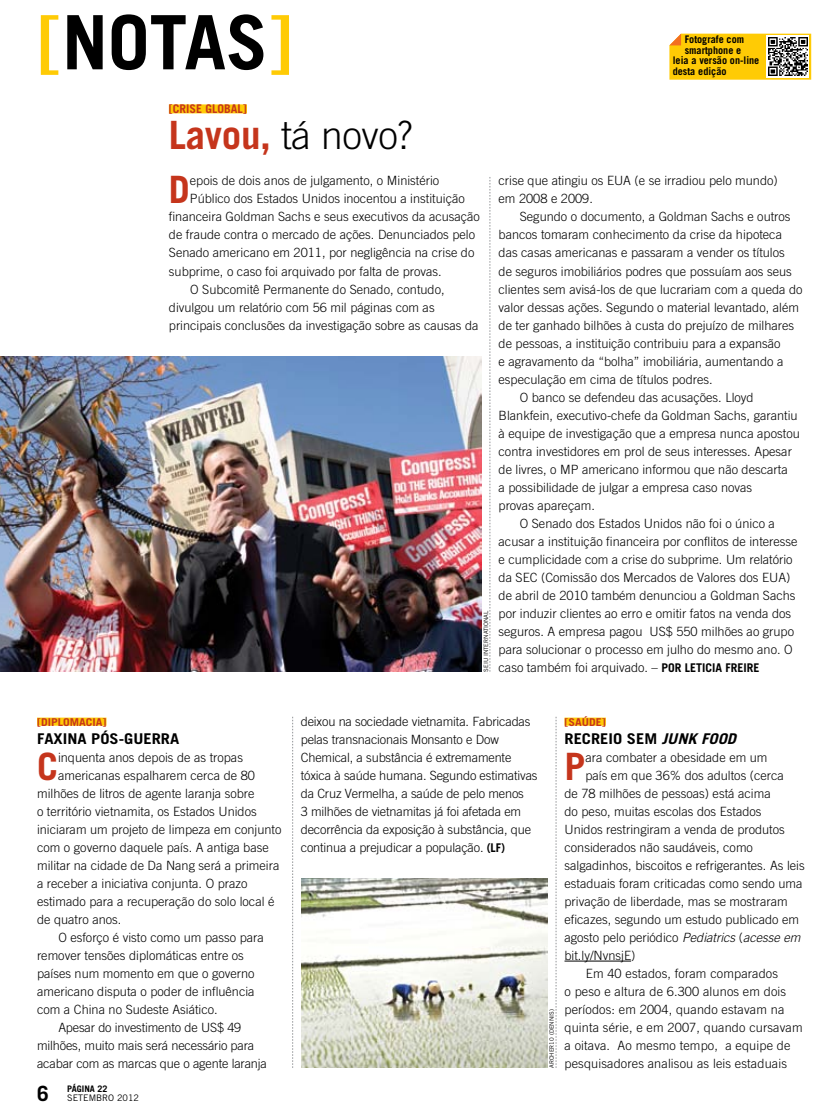
<style>
.page{position:relative;width:831px;height:1119px;background:#fff}
.page>*{position:absolute;margin:0;border:0;box-sizing:border-box;transform-origin:0 0}
.t1{font:700 75px "Trade Gothic LT Std";color:#000}
.t2{font:300 39px "Trade Gothic LT Std";letter-spacing:-.01em;color:#000}
.t3{font:700 37.65px "Trade Gothic LT Std";color:#c5351c}
.t4{font:700 21px "Trade Gothic LT Std";color:#000}
.t5{font:700 14.85px "Trade Gothic LT Std";color:#000;scale:1.11 1}
.t6{font:300 12.75px/18px "Trade Gothic LT Std";color:#000}
.t7{font:700 12px "Trade Gothic LT Std";color:#c5351c}
.t8{font:700 10.8px "Trade Gothic LT Std";color:#c5351c;scale:1.11 1}
.t9{font:700 10.5px "Trade Gothic LT Std";color:#000}
.t10{font:9px "Trade Gothic LT Std";color:#000}
.t11{font:700 9px "Trade Gothic LT Std";color:#000}
.t12{font:6px "Trade Gothic LT Std";color:#000}
.s1{color:#ffcb05}
.s2{font-weight:700;color:#c5351c}
.s3{font-weight:700;font-size:12px}
.s4{font-style:italic}
</style>
<div class="page">
<img style="left:0;top:356px;width:481px;height:315px">
<img style="left:301px;top:878px;width:246px;height:189px">
<div style="left:169px;top:104px;width:78px;height:9px;background:#ffcb05"></div>
<svg style="left:292px;top:716px;width:1px;height:351px"></svg>
<svg style="left:555px;top:717px;width:1px;height:350px"></svg>
<svg style="left:489px;top:177px;width:1px;height:494px"></svg>
<div style="left:37px;top:717px;width:69px;height:8px;background:#ffcb05"></div>
<div style="left:564px;top:717px;width:42px;height:8px;background:#ffcb05"></div>
<hr style="left:564px;top:960px;width:67px;height:1px;background:#000">
<div style="left:669px;top:34px;width:142px;height:46px;background:#ffcb05"></div>
<div style="left:766px;top:35px;width:43px;height:43px;background:#fff"></div>
<img style="left:768px;top:37px;width:39px;height:39px">
<h1 class="t1" style="left:37px;top:-4px;width:257px"><span class="s1">[</span>NOTAS<span class="s1">]</span></h1>
<p class="t7" style="left:169px;top:102px;width:80px">[CRISE GLOBAL]</p>
<p class="t2" style="left:169px;top:112px;width:245px"><span class="s2">LAVOU,</span> tá novo?</p>
<p class="t3" style="left:169px;top:167px;width:22px">D</p>
<p class="t6" style="left:190px;top:172px;width:251px">epois de dois anos de julgamento, o Ministério</p>
<p class="t6" style="left:190px;top:190px;width:276px">Público dos Estados Unidos inocentou a instituição</p>
<p class="t6" style="left:169px;top:208px;width:312px">financeira Goldman Sachs e seus executivos da acusação</p>
<p class="t6" style="left:169px;top:226px;width:308px">de fraude contra o mercado de ações. Denunciados pelo</p>
<p class="t6" style="left:169px;top:244px;width:307px">Senado americano em 2011, por negligência na crise do</p>
<p class="t6" style="left:169px;top:262px;width:274px">subprime, o caso foi arquivado por falta de provas.</p>
<p class="t6" style="left:190px;top:280px;width:256px">O Subcomitê Permanente do Senado, contudo,</p>
<p class="t6" style="left:169px;top:298px;width:267px">divulgou um relatório com 56 mil páginas com as</p>
<p class="t6" style="left:169px;top:316px;width:311px">principais conclusões da investigação sobre as causas da</p>
<p class="t12" style="left:482px;top:671px;width:62px;rotate:-90deg">SEIU I NTERNATIONAL</p>
<p class="t9" style="left:685px;top:33px;width:61px">FOTOGRAFE COM</p>
<p class="t9" style="left:685px;top:44px;width:58px">SMARTPHONE E</p>
<p class="t9" style="left:673px;top:54px;width:88px">LEIA A VERSÃO ON-LINE</p>
<p class="t9" style="left:673px;top:65px;width:55px">DESTA EDIÇÃO</p>
<p class="t6" style="left:498px;top:172px;width:281px">crise que atingiu os EUA (e se irradiou pelo mundo)</p>
<p class="t6" style="left:498px;top:190px;width:96px">em 2008 e 2009.</p>
<p class="t6" style="left:520px;top:208px;width:272px">Segundo o documento, a Goldman Sachs e outros</p>
<p class="t6" style="left:498px;top:226px;width:285px">bancos tomaram conhecimento da crise da hipoteca</p>
<p class="t6" style="left:498px;top:244px;width:288px">das casas americanas e passaram a vender os títulos</p>
<p class="t6" style="left:498px;top:262px;width:295px">de seguros imobiliários podres que possuíam aos seus</p>
<p class="t6" style="left:498px;top:280px;width:305px">clientes sem avisá-los de que lucrariam com a queda do</p>
<p class="t6" style="left:498px;top:298px;width:302px">valor dessas ações. Segundo o material levantado, além</p>
<p class="t6" style="left:498px;top:316px;width:297px">de ter ganhado bilhões à custa do prejuízo de milhares</p>
<p class="t6" style="left:498px;top:334px;width:283px">de pessoas, a instituição contribuiu para a expansão</p>
<p class="t6" style="left:498px;top:352px;width:286px">e agravamento da “bolha” imobiliária, aumentando a</p>
<p class="t6" style="left:498px;top:370px;width:215px">especulação em cima de títulos podres.</p>
<p class="t6" style="left:520px;top:388px;width:235px">O banco se defendeu das acusações. Lloyd</p>
<p class="t6" style="left:498px;top:406px;width:300px">Blankfein, executivo-chefe da Goldman Sachs, garantiu</p>
<p class="t6" style="left:498px;top:424px;width:303px">à equipe de investigação que a empresa nunca apostou</p>
<p class="t6" style="left:498px;top:442px;width:295px">contra investidores em prol de seus interesses. Apesar</p>
<p class="t6" style="left:498px;top:460px;width:291px">de livres, o MP americano informou que não descarta</p>
<p class="t6" style="left:498px;top:478px;width:255px">a possibilidade de julgar a empresa caso novas</p>
<p class="t6" style="left:498px;top:496px;width:98px">provas apareçam.</p>
<p class="t6" style="left:520px;top:514px;width:257px">O Senado dos Estados Unidos não foi o único a</p>
<p class="t6" style="left:498px;top:532px;width:300px">acusar a instituição financeira por conflitos de interesse</p>
<p class="t6" style="left:498px;top:550px;width:295px">e cumplicidade com a crise do subprime. Um relatório</p>
<p class="t6" style="left:498px;top:568px;width:293px">da SEC (Comissão dos Mercados de Valores dos EUA)</p>
<p class="t6" style="left:498px;top:586px;width:298px">de abril de 2010 também denunciou a Goldman Sachs</p>
<p class="t6" style="left:498px;top:604px;width:294px">por induzir clientes ao erro e omitir fatos na venda dos</p>
<p class="t6" style="left:498px;top:622px;width:297px">seguros. A empresa pagou US$ 550 milhões ao grupo</p>
<p class="t6" style="left:498px;top:640px;width:295px">para solucionar o processo em julho do mesmo ano. O</p>
<p class="t6" style="left:498px;top:658px;width:262px">caso também foi arquivado. – <span class="s3">POR LETICIA FREIRE</span></p>
<p class="t8" style="left:37px;top:715px;width:64px">[DIPLOMACIA]</p>
<p class="t5" style="left:37px;top:729px;width:130px">FAXINA PÓS-GUERRA</p>
<p class="t3" style="left:37px;top:743px;width:19px">C</p>
<p class="t6" style="left:58px;top:748px;width:186px">inquenta anos depois de as tropas</p>
<p class="t6" style="left:58px;top:766px;width:198px">americanas espalharem cerca de 80</p>
<p class="t6" style="left:37px;top:784px;width:219px">milhões de litros de agente laranja sobre</p>
<p class="t6" style="left:37px;top:802px;width:221px">o território vietnamita, os Estados Unidos</p>
<p class="t6" style="left:37px;top:820px;width:246px">iniciaram um projeto de limpeza em conjunto</p>
<p class="t6" style="left:37px;top:838px;width:233px">com o governo daquele país. A antiga base</p>
<p class="t6" style="left:37px;top:856px;width:244px">militar na cidade de Da Nang será a primeira</p>
<p class="t6" style="left:37px;top:874px;width:212px">a receber a iniciativa conjunta. O prazo</p>
<p class="t6" style="left:37px;top:892px;width:239px">estimado para a recuperação do solo local é</p>
<p class="t6" style="left:37px;top:910px;width:86px">de quatro anos.</p>
<p class="t6" style="left:58px;top:928px;width:207px">O esforço é visto como um passo para</p>
<p class="t6" style="left:37px;top:946px;width:208px">remover tensões diplomáticas entre os</p>
<p class="t6" style="left:37px;top:964px;width:219px">países num momento em que o governo</p>
<p class="t6" style="left:37px;top:982px;width:219px">americano disputa o poder de influência</p>
<p class="t6" style="left:37px;top:1000px;width:182px">com a China no Sudeste Asiático.</p>
<p class="t6" style="left:58px;top:1018px;width:185px">Apesar do investimento de US$ 49</p>
<p class="t6" style="left:37px;top:1036px;width:219px">milhões, muito mais será necessário para</p>
<p class="t6" style="left:37px;top:1054px;width:231px">acabar com as marcas que o agente laranja</p>
<p class="t4" style="left:37px;top:1080px;width:13px">6</p>
<p class="t11" style="left:67px;top:1083px;width:42px">PÁGINA 22</p>
<p class="t10" style="left:67px;top:1092px;width:73px">SETEMBRO 2012</p>
<p class="t6" style="left:301px;top:712px;width:238px">deixou na sociedade vietnamita. Fabricadas pelas transnacionais Monsanto e Dow Chemical, a substância é extremamente tóxica à saúde humana. Segundo estimativas da Cruz Vermelha, a saúde de pelo menos<br>3 milhões de vietnamitas já foi afetada em decorrência da exposição à substância, que continua a prejudicar a população. <span class="s3">(LF)</span></p>
<p class="t12" style="left:548px;top:1067px;width:60px;rotate:-90deg">ARCHER10 (DENNIS)</p>
<p class="t8" style="left:564px;top:715px;width:39px">[SAÚDE]</p>
<p class="t5" style="left:564px;top:729px;width:156px">RECREIO SEM <span class="s4">JUNK FOOD</span></p>
<p class="t3" style="left:564px;top:743px;width:19px">P</p>
<p class="t6" style="left:585px;top:748px;width:184px">ara combater a obesidade em um</p>
<p class="t6" style="left:585px;top:766px;width:200px">país em que 36% dos adultos (cerca</p>
<p class="t6" style="left:564px;top:784px;width:208px">de 78 milhões de pessoas) está acima</p>
<p class="t6" style="left:564px;top:802px;width:198px">do peso, muitas escolas dos Estados</p>
<p class="t6" style="left:564px;top:820px;width:222px">Unidos restringiram a venda de produtos</p>
<p class="t6" style="left:564px;top:838px;width:190px">considerados não saudáveis, como</p>
<p class="t6" style="left:564px;top:856px;width:242px">salgadinhos, biscoitos e refrigerantes. As leis</p>
<p class="t6" style="left:564px;top:874px;width:240px">estaduais foram criticadas como sendo uma</p>
<p class="t6" style="left:564px;top:892px;width:225px">privação de liberdade, mas se mostraram</p>
<p class="t6" style="left:564px;top:910px;width:236px">eficazes, segundo um estudo publicado em</p>
<p class="t6" style="left:564px;top:928px;width:237px">agosto pelo periódico <span class="s4">Pediatrics</span> (<span class="s4">acesse em</span></p>
<p class="t6" style="left:564px;top:946px;width:72px">bit.ly/NvnsjE)</p>
<p class="t6" style="left:586px;top:964px;width:194px">Em 40 estados, foram comparados</p>
<p class="t6" style="left:564px;top:982px;width:223px">o peso e altura de 6.300 alunos em dois</p>
<p class="t6" style="left:564px;top:1000px;width:221px">períodos: em 2004, quando estavam na</p>
<p class="t6" style="left:564px;top:1018px;width:240px">quinta série, e em 2007, quando cursavam</p>
<p class="t6" style="left:564px;top:1036px;width:227px">a oitava. Ao mesmo tempo, a equipe de</p>
<p class="t6" style="left:564px;top:1054px;width:224px">pesquisadores analisou as leis estaduais</p>
</div>
